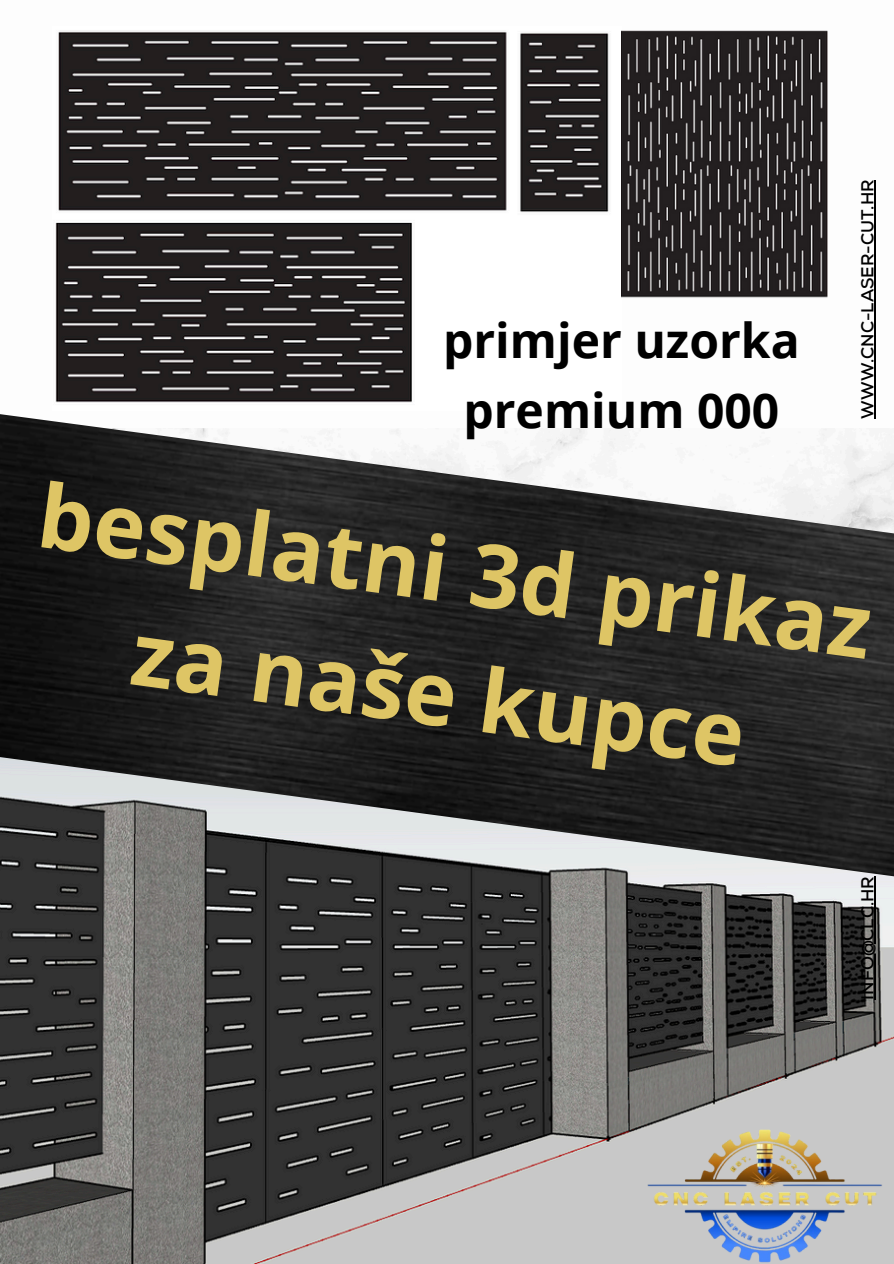
<style>
.page{position:relative;width:894px;height:1264px;background:#fff}
.page>*{position:absolute;margin:0;border:0;box-sizing:border-box;transform-origin:0 0}
.t1{font:700 88.5px/123.8px "Open Sans";color:#dec565;text-align:center}
.t2{font:700 48px "Open Sans";color:#000}
.t3{font:700 17.25px "Nexa";color:#000}
</style>
<div class="page">
<img style="left:0;top:906px;width:893px;height:357px">
<img style="left:55px;top:31px;width:554px;height:372px">
<img style="left:621px;top:31px;width:206px;height:267px">
<hr style="left:874px;top:876px;width:1px;height:123px;background:#000">
<img style="left:644px;top:1123px;width:249px;height:140px">
<img style="left:0;top:411px;width:893px;height:495px">
<hr style="left:874px;top:180px;width:1px;height:238px;background:#000">
<h2 class="t2" style="left:443px;top:307px;width:358px">primjer uzorka</h2>
<h2 class="t2" style="left:463px;top:377px;width:317px">premium 000</h2>
<p class="t3" style="left:856px;top:418px;width:240px;rotate:-90deg">WWW.CNC-LASER-CUT.HR</p>
<p class="t1" style="left:48px;top:449px;width:841px;rotate:8deg">besplatni 3d prikaz za naše kupce</p>
<p class="t3" style="left:856px;top:999px;width:125px;rotate:-90deg">INFO@CLC.HR</p>
</div>
